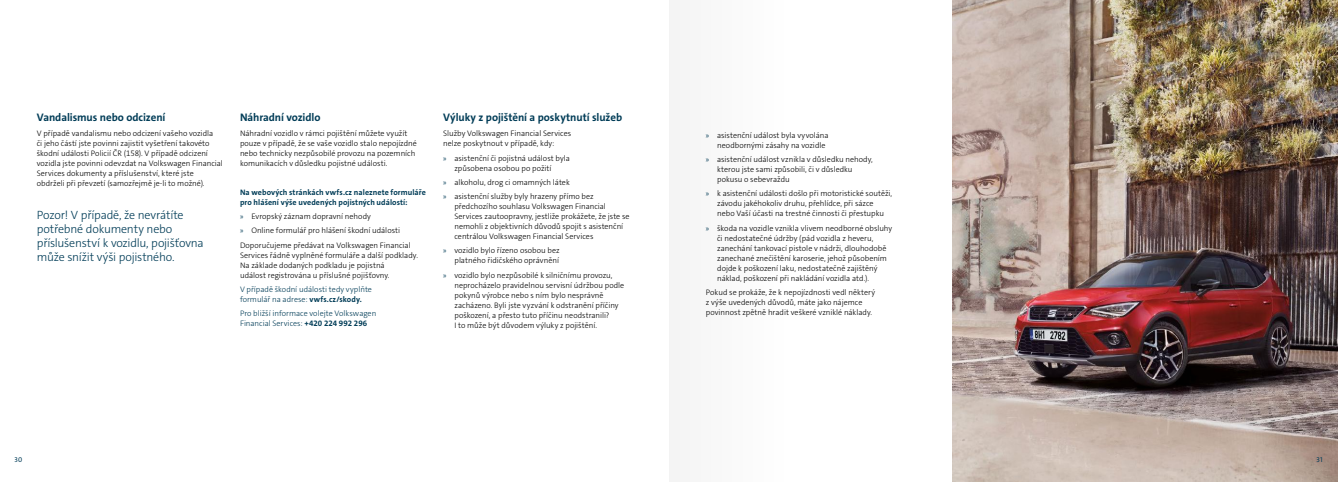
<style>
.page{position:relative;width:1338px;height:482px;background:#fff}
.page>*{position:absolute;margin:0;border:0;box-sizing:border-box;transform-origin:0 0}
.t1{font:300 12px/14px "VWAG The Sans";letter-spacing:-.015em;color:#003c57}
.t2{font:700 11px "VWAG The Sans";letter-spacing:-.005em;color:#003c57}
.t3{font:300 8px/10px "VWAG The Sans";color:#000}
.t4{font:300 8px/10px "VWAG The Sans";color:#003c57}
.t5{font:700 8px/10px "VWAG The Sans";letter-spacing:.005em;color:#003c57}
.t6{font:7px "VWAG The Sans";color:#003c57}
.s1{font-family:"Myriad Pro";font-weight:400;color:#003c57}
.s2{font-weight:700}
</style>
<div class="page">
<img style="left:953px;top:0;width:385px;height:482px">
<div style="left:669px;top:0;width:124px;height:482px;background:#f9f9f9"></div>
<h2 class="t2" style="left:37px;top:110px;width:130px">Vandalismus nebo odcizení</h2>
<p class="t3" style="left:37px;top:129px;width:188px">V případě vandalismu nebo odcizení vašeho vozidla<br>či jeho částí jste povinni zajistit vyšetření takovéto škodní události Policií ČR (158). V případě odcizení vozidla jste povinni odevzdat na Volkswagen Financial Services dokumenty a příslušenství, které jste obdrželi při převzetí (samozřejmě je-li to možné).</p>
<h1 class="t1" style="left:37px;top:208px;width:168px">Pozor! V případě, že nevrátíte potřebné dokumenty nebo příslušenství k vozidlu, pojišťovna může snížit výši pojistného.</h1>
<h2 class="t2" style="left:240px;top:110px;width:82px">Náhradní vozidlo</h2>
<p class="t3" style="left:240px;top:129px;width:178px">Náhradní vozidlo v rámci pojištění můžete využít pouze v případě, že se vaše vozidlo stalo nepojízdné nebo technicky nezpůsobilé provozu na pozemních komunikacích v důsledku pojistné události.</p>
<p class="t5" style="left:240px;top:187px;width:187px">Na webových stránkách vwfs.cz naleznete formuláře pro hlášení výše uvedených pojistných událostí:</p>
<p class="t3" style="left:240px;top:209px;width:172px;line-height:14.3px"><span class="s1">»</span> Evropský záznam dopravní nehody<br><span class="s1">»</span> Online formulář pro hlášení škodní události<br>Doporučujeme předávat na Volkswagen Financial</p>
<p class="t3" style="left:240px;top:250px;width:180px">Services řádně vyplněné formuláře a další podklady.<br>Na základe dodaných podkladu je pojistná<br>událost registrována u příslušné pojišťovny.</p>
<p class="t4" style="left:240px;top:284px;width:134px">V případě škodní události tedy vyplňte formulář na adrese: <span class="s2">vwfs.cz/skody.</span></p>
<p class="t4" style="left:240px;top:308px;width:138px">Pro bližší informace volejte Volkswagen<br>Financial Services: <span class="s2">+420 224 992 296</span></p>
<h2 class="t2" style="left:443px;top:110px;width:181px">Výluky z pojištění a poskytnutí služeb</h2>
<p class="t3" style="left:443px;top:129px;width:130px">Služby Volkswagen Financial Services nelze poskytnout v případě, kdy:</p>
<p class="t3" style="left:454px;top:153px;width:117px;text-indent:-11px"><span class="s1">»</span> asistenční či pojistná událost byla způsobena osobou po požití</p>
<p class="t3" style="left:443px;top:175px;width:152px;line-height:14.3px"><span class="s1">»</span> alkoholu, drog ci omamných látek<br><span class="s1">»</span> asistenční služby byly hrazeny přímo bez</p>
<p class="t3" style="left:454px;top:201px;width:177px">předchozího souhlasu Volkswagen Financial Services zautoopravny, jestliže prokážete, že jste se nemohli z objektivních důvodů spojit s asistenční centrálou Volkswagen Financial Services</p>
<p class="t3" style="left:443px;top:246px;width:118px;text-align:right"><span class="s1">»</span> vozidlo bylo řízeno osobou bez platného řidičského oprávnění</p>
<p class="t3" style="left:454px;top:270px;width:171px;text-indent:-11px"><span class="s1">»</span> vozidlo bylo nezpůsobilé k silničnímu provozu, neprocházelo pravidelnou servisní údržbou podle pokynů výrobce nebo s ním bylo nesprávně zacházeno. Byli jste vyzvání k odstranění příčiny poškození, a přesto tuto příčinu neodstranili?<br>I to může být důvodem výluky z pojištění.</p>
<p class="t3" style="left:717px;top:130px;width:113px;text-indent:-11px"><span class="s1">»</span> asistenční událost byla vyvolána neodbornými zásahy na vozidle</p>
<p class="t3" style="left:717px;top:154px;width:157px;text-indent:-11px"><span class="s1">»</span> asistenční událost vznikla v důsledku nehody, kterou jste sami způsobili, či v důsledku pokusu o sebevraždu</p>
<p class="t3" style="left:717px;top:189px;width:177px;text-indent:-11px"><span class="s1">»</span> k asistenční události došlo při motoristické soutěži, závodu jakéhokoliv druhu, přehlídce, při sázce nebo Vaší účasti na trestné činnosti či přestupku</p>
<p class="t3" style="left:717px;top:223px;width:177px;text-indent:-11px"><span class="s1">»</span> škoda na vozidle vznikla vlivem neodborné obsluhy či nedostatečné údržby (pád vozidla z heveru, zanechání tankovací pistole v nádrži, dlouhodobě zanechané znečištění karoserie, jehož působením dojde k poškození laku, nedostatečně zajištěný náklad, poškození při nakládání vozidla atd.).</p>
<p class="t3" style="left:706px;top:287px;width:171px">Pokud se prokáže, že k nepojízdnosti vedl některý z výše uvedených důvodů, máte jako nájemce povinnost zpětně hradit veškeré vzniklé náklady.</p>
<p class="t6" style="left:15px;top:455px;width:9px">30</p>
<p class="t6" style="left:1317px;top:455px;width:8px">31</p>
</div>
